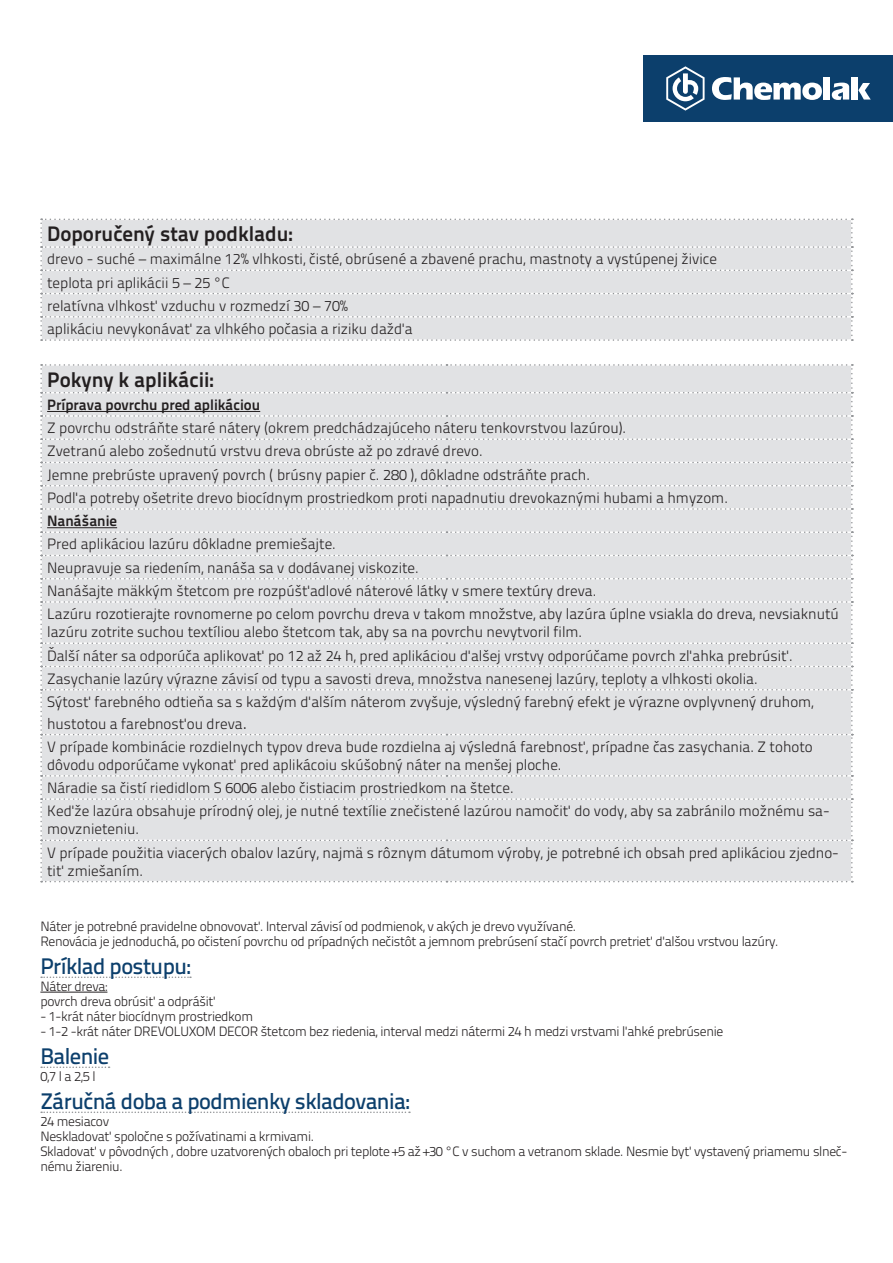
<style>
.page{position:relative;width:893px;height:1263px;background:#fff}
.page>*{position:absolute;margin:0;border:0;box-sizing:border-box;transform-origin:0 0}
.t1{font:500 22.5px/45px "Titillium Text 22 L";letter-spacing:-.025em;color:#0c3f6c}
.t2{font:700 21px "Titillium Text 22 L";color:#231f20}
.t3{font:300 15px/23.2px "Titillium Text 22 L";color:#231f20}
.t4{font:700 15px "Titillium Text 22 L";color:#231f20}
.t5{font:300 13.5px/15px "Titillium Text 22 L";letter-spacing:-.025em;color:#231f20}
.s1{font-size:18px}
</style>
<div class="page">
<div style="left:644px;top:55px;width:249px;height:67px;background:#0c3f6c"></div>
<svg style="left:712px;top:77px;width:110px;height:23px"></svg>
<div style="left:824px;top:77px;width:6px;height:23px;background:#fff"></div>
<svg style="left:832px;top:83px;width:17px;height:17px"></svg>
<div style="left:852px;top:77px;width:6px;height:23px;background:#fff"></div>
<svg style="left:858px;top:83px;width:13px;height:17px"></svg>
<svg style="left:666px;top:66px;width:39px;height:45px"></svg>
<svg style="left:41px;top:976px;width:150px;height:2px"></svg>
<svg style="left:41px;top:1066px;width:69px;height:2px"></svg>
<svg style="left:41px;top:1111px;width:369px;height:2px"></svg>
<hr style="left:40px;top:992px;width:67px;height:1px;background:#231f20">
<svg style="left:40px;top:219px;width:813px;height:122px;background:#e1e2e4"></svg>
<div style="left:40px;top:364px;width:813px;height:518px;background:#e1e2e4"></div>
<hr style="left:47px;top:411px;width:213px;height:1px;background:#231f20">
<hr style="left:47px;top:527px;width:70px;height:1px;background:#231f20">
<h2 class="t2" style="left:47px;top:217px;width:247px">Doporučený stav podkladu:</h2>
<p class="t3" style="left:47px;top:247px;width:671px">drevo - suché – maximálne 12% vlhkosti, čisté, obrúsené a zbavené prachu, mastnoty a vystúpenej živice teplota pri aplikácii 5 – 25 °C<br>relatívna vlhkosť vzduchu v rozmedzí 30 – 70%<br>aplikáciu nevykonávať za vlhkého počasia a riziku dažďa</p>
<h2 class="t2" style="left:47px;top:363px;width:168px">Pokyny k aplikácii:</h2>
<p class="t4" style="left:47px;top:393px;width:215px">Príprava povrchu pred aplikáciou</p>
<p class="t3" style="left:47px;top:416px;width:682px">Z povrchu odstráňte staré nátery (okrem predchádzajúceho náteru tenkovrstvou lazúrou).<br>Zvetranú alebo zošednutú vrstvu dreva obrúste až po zdravé drevo.<br>Jemne prebrúste upravený povrch ( brúsny papier č. 280 ), dôkladne odstráňte prach.<br>Podľa potreby ošetrite drevo biocídnym prostriedkom proti napadnutiu drevokaznými hubami a hmyzom.</p>
<p class="t4" style="left:47px;top:509px;width:71px">Nanášanie</p>
<p class="t3" style="left:47px;top:532px;width:793px">Pred aplikáciou lazúru dôkladne premiešajte.<br>Neupravuje sa riedením, nanáša sa v dodávanej viskozite.<br>Nanášajte mäkkým štetcom pre rozpúšťadlové náterové látky v smere textúry dreva.<br>Lazúru rozotierajte rovnomerne po celom povrchu dreva v takom množstve, aby lazúra úplne vsiakla do dreva, nevsiaknutú</p>
<p class="t3" style="left:47px;top:620px;width:768px">lazúru zotrite suchou textíliou alebo štetcom tak, aby sa na povrchu nevytvoril film.<br>Ďalší náter sa odporúča aplikovať po 12 až 24 h, pred aplikáciou ďalšej vrstvy odporúčame povrch zľahka prebrúsiť.<br>Zasychanie lazúry výrazne závisí od typu a savosti dreva, množstva nanesenej lazúry, teploty a vlhkosti okolia.<br>Sýtosť farebného odtieňa sa s každým ďalším náterom zvyšuje, výsledný farebný efekt je výrazne ovplyvnený druhom,</p>
<p class="t3" style="left:47px;top:711px;width:767px">hustotou a farebnosťou dreva<span class="s1">.<br></span>V prípade kombinácie rozdielnych typov dreva bude rozdielna aj výsledná farebnosť, prípadne čas zasychania. Z tohoto</p>
<p class="t3" style="left:47px;top:752px;width:784px">dôvodu odporúčame vykonať pred aplikácoiu skúšobný náter na menšej ploche.<br>Náradie sa čistí riedidlom S 6006 alebo čistiacim prostriedkom na štetce.<br>Keďže lazúra obsahuje prírodný olej, je nutné textílie znečistené lazúrou namočiť do vody, aby sa zabránilo možnému sa-</p>
<p class="t3" style="left:47px;top:817px;width:793px">movznieteniu.<br>V prípade použitia viacerých obalov lazúry, najmä s rôznym dátumom výroby, je potrebné ich obsah pred aplikáciou zjedno-</p>
<p class="t3" style="left:47px;top:858px;width:97px">tiť zmiešaním.</p>
<p class="t5" style="left:40px;top:918px;width:740px">Náter je potrebné pravidelne obnovovať. Interval závisí od podmienok, v akých je drevo využívané.<br>Renovácia je jednoduchá, po očistení povrchu od prípadných nečistôt a jemnom prebrúsení stačí povrch pretrieť ďalšou vrstvou lazúry.</p>
<p class="t5" style="left:40px;top:978px;width:177px">Náter dreva:<br>povrch dreva obrúsiť a odprášiť</p>
<p class="t5" style="left:40px;top:1008px;width:214px">- 1-krát náter biocídnym prostriedkom</p>
<p class="t5" style="left:40px;top:1023px;width:684px">- 1-2 -krát náter DREVOLUXOM DECOR štetcom bez riedenia, interval medzi nátermi 24 h medzi vrstvami ľahké prebrúsenie</p>
<p class="t5" style="left:40px;top:1068px;width:57px">0,7 l a 2,5 l</p>
<p class="t5" style="left:40px;top:1113px;width:808px">24 mesiacov<br>Neskladovať spoločne s požívatinami a krmivami.<br>Skladovať v pôvodných , dobre uzatvorených obaloch pri teplote +5 až +30 °C v suchom a vetranom sklade. Nesmie byť vystavený priamemu slneč&shy;nému žiareniu.</p>
<h1 class="t1" style="left:40px;top:943px;width:152px">Príklad postupu:</h1>
<h1 class="t1" style="left:40px;top:1033px;width:371px">Balenie<br>Záručná doba a podmienky skladovania:</h1>
</div>
